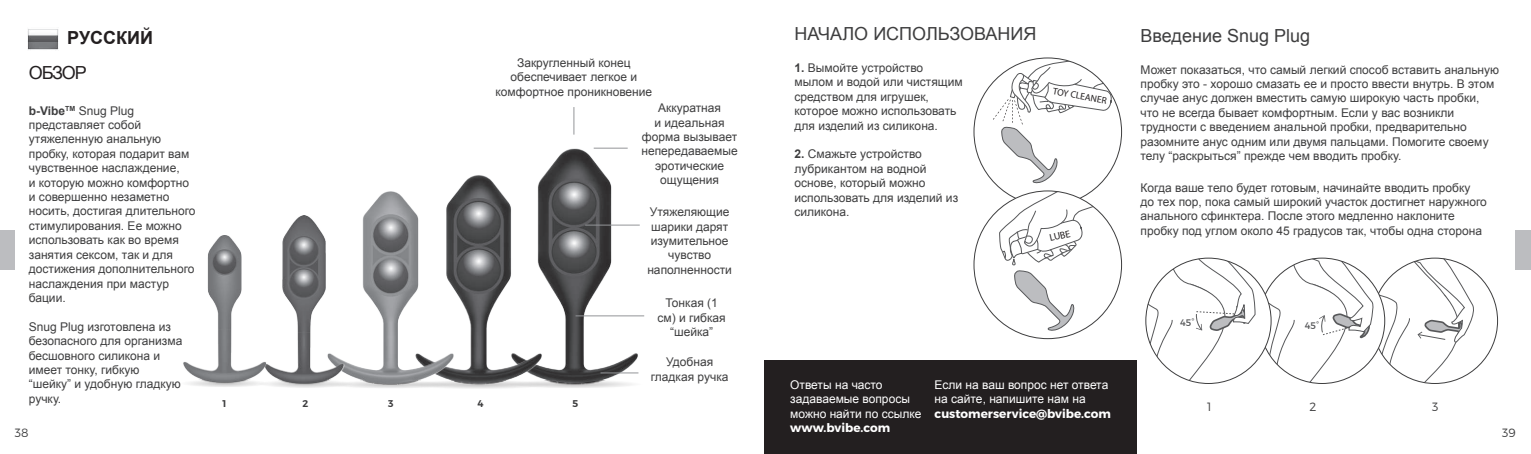
<style>
.page{position:relative;width:1531px;height:454px;background:#fff}
.page>*{position:absolute;margin:0;border:0;box-sizing:border-box;transform-origin:0 0}
.t1{font:18px "Arial";color:#3e3e3f}
.t2{font:700 18px "Arial";color:#231f20}
.t3{font:18px "Arial";letter-spacing:-.065em;color:#231f20}
.t4{font:12px/14.4px "Arial";color:#3e3e3f}
.t5{font:12px/14.4px "Arial";color:#fff}
.t6{font:700 12px "Montserrat";color:#fff}
.t7{font:300 12px "Montserrat";color:#3e3e3f}
.t8{font:10px "Myriad Pro";color:#231f20}
.t9{font:600 9.8px "Montserrat";color:#3e3e3f}
.t10{font:9.6px "Myriad Pro";color:#231f20}
.t11{font:9.4px "Montserrat";color:#57585a}
.s1{font-weight:700}
</style>
<div class="page">
<div style="left:0;top:230px;width:15px;height:39px;background:#bcbdc0"></div>
<div style="left:1515px;top:230px;width:16px;height:39px;background:#bcbdc0"></div>
<img style="left:576px;top:147px;width:69px;height:241px">
<img style="left:466px;top:131px;width:110px;height:258px">
<img style="left:355px;top:181px;width:114px;height:208px">
<img style="left:271px;top:215px;width:84px;height:173px">
<img style="left:183px;top:236px;width:88px;height:151px">
<img style="left:27px;top:29px;width:31px;height:21px">
<div style="left:764px;top:360px;width:372px;height:94px;background:#231f20"></div>
<svg style="left:993px;top:58px;width:128px;height:127px"></svg>
<svg style="left:999px;top:191px;width:122px;height:142px"></svg>
<svg style="left:1146px;top:258px;width:351px;height:125px"></svg>
<hr style="left:594px;top:148px;width:34px;height:1px;background:#939598">
<svg style="left:573px;top:107px;width:1px;height:27px"></svg>
<hr style="left:585px;top:224px;width:55px;height:1px;background:#939598">
<hr style="left:575px;top:315px;width:69px;height:1px;background:#939598">
<hr style="left:600px;top:372px;width:38px;height:1px;background:#939598">
<h1 class="t1" style="left:794px;top:22px;width:243px">НАЧАЛО ИСПОЛЬЗОВАНИЯ</h1>
<p class="t4" style="left:794px;top:61px;width:170px"><span class="s1">1.</span> Вымойте устройство мылом и водой или чистящим средством для игрушек, которое можно использовать для изделий из силикона.</p>
<p class="t4" style="left:794px;top:147px;width:165px"><span class="s1">2.</span> Смажьте устройство лубрикантом на водной основе, который можно использовать для изделий из силикона.</p>
<h1 class="t2" style="left:67px;top:26px;width:87px">РУССКИЙ</h1>
<h1 class="t1" style="left:1140px;top:24px;width:171px">Введение Snug Plug</h1>
<p class="t4" style="left:495px;top:55px;width:158px;text-align:center">Закругленный конец обеспечивает легкое и комфортное проникновение</p>
<p class="t4" style="left:1140px;top:62px;width:360px">Может показаться, что самый легкий способ вставить анальную пробку это - хорошо смазать ее и просто ввести внутрь. В этом случае анус должен вместить самую широкую часть пробки, что не всегда бывает комфортным. Если у вас возникли трудности с введением анальной пробки, предварительно разомните анус одним или двумя пальцами. Помогите своему телу “раскрыться” прежде чем вводить пробку.</p>
<p class="t4" style="left:1140px;top:180px;width:348px">Когда ваше тело будет готовым, начинайте вводить пробку до тех пор, пока самый широкий участок достигнет наружного анального сфинктера. После этого медленно наклоните пробку под углом около 45 градусов так, чтобы одна сторона</p>
<h1 class="t3" style="left:29px;top:60px;width:59px">ОБЗОР</h1>
<p class="t4" style="left:29px;top:103px;width:168px"><span class="s1">b-Vibe</span><sup>TM</sup> Snug Plug представляет собой утяжеленную анальную пробку, которая подарит вам чувственное наслаждение,<br>и которую можно комфортно и совершенно незаметно носить, достигая длительного стимулирования. Ее можно использовать как во время занятия сексом, так и для достижения дополнительного наслаждения при мастур бации.</p>
<p class="t4" style="left:29px;top:319px;width:155px">Snug Plug изготовлена из безопасного для организма бесшовного силикона и имеет тонку, гибкую “шейку” и удобную гладкую ручку.</p>
<p class="t10" style="left:1054px;top:85px;width:56px;rotate:10deg">TOY CLEANER</p>
<p class="t4" style="left:641px;top:101px;width:98px;text-align:center">Аккуратная<br>и идеальная форма вызывает непередаваемые эротические ощущения</p>
<p class="t4" style="left:647px;top:205px;width:86px;text-align:center">Утяжеляющие шарики дарят изумительное чувство наполненности</p>
<p class="t8" style="left:1048px;top:232px;width:23px;rotate:-13deg">LUBE</p>
<p class="t4" style="left:657px;top:296px;width:70px;text-align:center">Тонкая (1 см) и гибкая “шейка”</p>
<p class="t4" style="left:651px;top:355px;width:79px;text-align:center">Удобная гладкая ручка</p>
<p class="t11" style="left:1180px;top:316px;width:16px">45°</p>
<p class="t11" style="left:1304px;top:320px;width:16px">45°</p>
<p class="t5" style="left:790px;top:377px;width:133px">Ответы на часто задаваемые вопросы можно найти по ссылке</p>
<p class="t6" style="left:790px;top:420px;width:101px">www.bvibe.com</p>
<p class="t5" style="left:934px;top:377px;width:175px">Если на ваш вопрос нет ответа на сайте, напишите нам на</p>
<p class="t6" style="left:934px;top:406px;width:178px">customerservice@bvibe.com</p>
<p class="t9" style="left:222px;top:397px;width:5px">1</p>
<p class="t9" style="left:302px;top:397px;width:7px">2</p>
<p class="t9" style="left:388px;top:397px;width:7px">3</p>
<p class="t9" style="left:477px;top:397px;width:8px">4</p>
<p class="t9" style="left:572px;top:397px;width:7px">5</p>
<p class="t7" style="left:1207px;top:399px;width:6px">1</p>
<p class="t7" style="left:1309px;top:399px;width:8px">2</p>
<p class="t7" style="left:1432px;top:399px;width:8px">3</p>
<p class="t7" style="left:15px;top:425px;width:15px">38</p>
<p class="t7" style="left:1502px;top:425px;width:15px">39</p>
</div>
